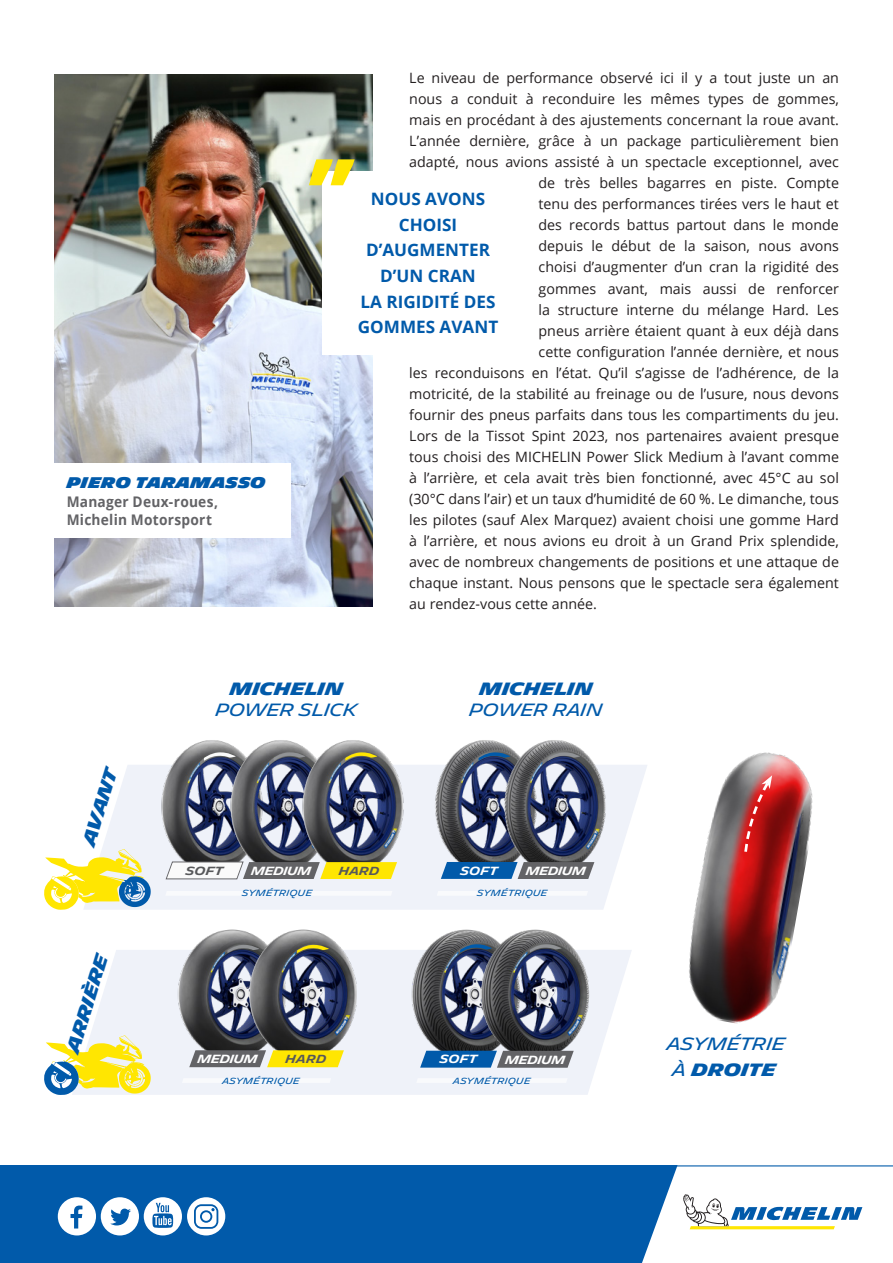
<style>
.page{position:relative;width:893px;height:1263px;background:#fff}
.page>*{position:absolute;margin:0;border:0;box-sizing:border-box;transform-origin:0 0}
.t1{font:600 97.65px "Michelin";color:#ffe601}
.t2{font:700 17.85px "Michelin";color:#015aaa}
.t3{font:17.25px/20.7px "Michelin";letter-spacing:-.025em;color:#015aaa;text-align:center}
.t4{font:700 17.25px "Michelin";color:#015aaa}
.t5{font:700 17.1px/25.5px "Open Sans";color:#015aaa;text-align:center}
.t6{font:900 15px "Michelin";letter-spacing:.005em;color:#015aaa}
.t7{font:700 14.55px/18.1px "Open Sans";letter-spacing:.015em;color:#636366;scale:.94 1}
.t8{font:14.25px "Open Sans";color:#231f20}
.t9{font:600 11.4px "Michelin";letter-spacing:-.04em;color:#fff}
.t10{font:600 11.4px "Michelin";letter-spacing:.01em;color:#57585a}
.t11{font:8.7px "Michelin";letter-spacing:.015em;color:#015aaa}
.s1{font-weight:700}
.s2{font-weight:400}
</style>
<div class="page">
<div style="left:0;top:1165px;width:893px;height:98px;background:#015aaa"></div>
<svg style="left:58px;top:1197px;width:124px;height:38px"></svg>
<svg style="left:642px;top:1165px;width:251px;height:98px;background:#dde7ed"></svg>
<div style="left:187px;top:1197px;width:38px;height:38px;background:#fff;border-radius:50%"></div>
<svg style="left:194px;top:1204px;width:24px;height:25px"></svg>
<svg style="left:90px;top:950px;width:542px;height:145px;fill:#eff2f9"></svg>
<svg style="left:102px;top:765px;width:545px;height:145px;fill:#eff2f9"></svg>
<img style="left:54px;top:74px;width:319px;height:533px">
<div style="left:322px;top:171px;width:217px;height:183px;background:#fff"></div>
<svg style="left:165px;top:891px;width:227px;height:5px"></svg>
<svg style="left:437px;top:891px;width:151px;height:5px"></svg>
<svg style="left:416px;top:1078px;width:152px;height:5px"></svg>
<svg style="left:182px;top:1078px;width:149px;height:5px"></svg>
<svg style="left:44px;top:849px;width:107px;height:61px"></svg>
<svg style="left:44px;top:1035px;width:107px;height:60px"></svg>
<img style="left:428px;top:740px;width:55px;height:139px">
<img style="left:483px;top:740px;width:147px;height:139px">
<svg style="left:441px;top:862px;width:153px;height:17px;background:#416a90"></svg>
<svg style="left:478px;top:752px;width:32px;height:9px"></svg>
<svg style="left:548px;top:752px;width:32px;height:9px"></svg>
<img style="left:393px;top:930px;width:69px;height:138px">
<img style="left:462px;top:929px;width:147px;height:139px">
<svg style="left:420px;top:1051px;width:154px;height:17px;background:#446d93"></svg>
<svg style="left:460px;top:943px;width:32px;height:10px"></svg>
<svg style="left:530px;top:943px;width:32px;height:10px"></svg>
<img style="left:160px;top:929px;width:70px;height:138px">
<img style="left:230px;top:929px;width:147px;height:138px">
<svg style="left:227px;top:944px;width:32px;height:9px"></svg>
<svg style="left:297px;top:944px;width:32px;height:9px"></svg>
<img style="left:139px;top:740px;width:69px;height:139px">
<img style="left:208px;top:740px;width:73px;height:121px">
<img style="left:281px;top:740px;width:147px;height:139px">
<svg style="left:165px;top:861px;width:232px;height:18px"></svg>
<svg style="left:189px;top:1050px;width:155px;height:17px;background:#b4aa45"></svg>
<svg style="left:204px;top:752px;width:32px;height:9px"></svg>
<svg style="left:274px;top:752px;width:31px;height:9px"></svg>
<svg style="left:345px;top:752px;width:32px;height:9px"></svg>
<img style="left:689px;top:752px;width:124px;height:272px">
<svg style="left:743px;top:775px;width:29px;height:79px;background:#b83a3b"></svg>
<div style="left:54px;top:462px;width:243px;height:77px;background:#fff"></div>
<p class="t6" style="left:67px;top:474px;width:201px">PIERO TARAMASSO</p>
<p class="t7" style="left:67px;top:492px;width:162px">Manager Deux-roues,<br>Michelin Motorsport</p>
<p class="t8" style="left:409px;top:68px;width:431px">Le niveau de performance observé ici il y a tout juste un an</p>
<p class="t8" style="left:409px;top:89px;width:431px">nous a conduit à reconduire les mêmes types de gommes,</p>
<p class="t8" style="left:409px;top:110px;width:431px">mais en procédant à des ajustements concernant la roue avant.</p>
<p class="t8" style="left:409px;top:131px;width:431px">L’année dernière, grâce à un package particulièrement bien</p>
<p class="t8" style="left:409px;top:152px;width:431px">adapté, nous avions assisté à un spectacle exceptionnel, avec</p>
<p class="t8" style="left:539px;top:173px;width:302px">de très belles bagarres en piste. Compte</p>
<p class="t8" style="left:539px;top:194px;width:302px">tenu des performances tirées vers le haut et</p>
<p class="t8" style="left:539px;top:215px;width:302px">des records battus partout dans le monde</p>
<p class="t8" style="left:539px;top:237px;width:302px">depuis le début de la saison, nous avons</p>
<p class="t8" style="left:539px;top:258px;width:302px">choisi d’augmenter d’un cran la rigidité des</p>
<p class="t8" style="left:539px;top:279px;width:302px">gommes avant, mais aussi de renforcer</p>
<p class="t8" style="left:539px;top:300px;width:302px">la structure interne du mélange Hard. Les</p>
<p class="t8" style="left:539px;top:321px;width:302px">pneus arrière étaient quant à eux déjà dans</p>
<p class="t8" style="left:539px;top:342px;width:302px">cette configuration l’année dernière, et nous</p>
<p class="t8" style="left:409px;top:363px;width:431px">les reconduisons en l’état. Qu’il s’agisse de l’adhérence, de la</p>
<p class="t8" style="left:409px;top:384px;width:431px">motricité, de la stabilité au freinage ou de l’usure, nous devons</p>
<p class="t8" style="left:409px;top:405px;width:431px">fournir des pneus parfaits dans tous les compartiments du jeu.</p>
<p class="t8" style="left:409px;top:426px;width:431px">Lors de la Tissot Spint 2023, nos partenaires avaient presque</p>
<p class="t8" style="left:409px;top:447px;width:431px">tous choisi des MICHELIN Power Slick Medium à l’avant comme</p>
<p class="t8" style="left:409px;top:468px;width:431px">à l’arrière, et cela avait très bien fonctionné, avec 45°C au sol</p>
<p class="t8" style="left:409px;top:489px;width:431px">(30°C dans l’air) et un taux d’humidité de 60 %. Le dimanche, tous</p>
<p class="t8" style="left:409px;top:510px;width:431px">les pilotes (sauf Alex Marquez) avaient choisi une gomme Hard</p>
<p class="t8" style="left:409px;top:531px;width:431px">à l’arrière, et nous avions eu droit à un Grand Prix splendide,</p>
<p class="t8" style="left:409px;top:552px;width:431px">avec de nombreux changements de positions et une attaque de</p>
<p class="t8" style="left:409px;top:573px;width:431px">chaque instant. Nous pensons que le spectacle sera également</p>
<p class="t8" style="left:409px;top:594px;width:189px">au rendez-vous cette année.</p>
<p class="t1" style="left:291px;top:138px;width:66px">"</p>
<p class="t5" style="left:358px;top:186px;width:142px">NOUS AVONS<br>CHOISI<br>D’AUGMENTER<br>D’UN CRAN<br>LA RIGIDITÉ DES<br>GOMMES AVANT</p>
<p class="t2" style="left:78px;top:842px;width:82px;rotate:-73deg">AVANT</p>
<p class="t2" style="left:63px;top:1049px;width:103px;rotate:-73deg">ARRIÈRE</p>
<p class="t3" style="left:216px;top:679px;width:144px"><span class="s1">MICHELIN<br></span>POWER SLICK</p>
<p class="t10" style="left:186px;top:864px;width:39px">SOFT</p>
<p class="t9" style="left:251px;top:864px;width:62px">MEDIUM</p>
<p class="t10" style="left:339px;top:864px;width:42px">HARD</p>
<p class="t3" style="left:469px;top:679px;width:135px"><span class="s1">MICHELIN<br></span>POWER RAIN</p>
<p class="t9" style="left:460px;top:864px;width:39px">SOFT</p>
<p class="t9" style="left:526px;top:864px;width:62px">MEDIUM</p>
<p class="t11" style="left:242px;top:888px;width:72px">SYMÉTRIQUE</p>
<p class="t11" style="left:477px;top:888px;width:72px">SYMÉTRIQUE</p>
<p class="t9" style="left:197px;top:1052px;width:62px">MEDIUM</p>
<p class="t9" style="left:440px;top:1053px;width:39px">SOFT</p>
<p class="t9" style="left:505px;top:1053px;width:62px">MEDIUM</p>
<p class="t10" style="left:286px;top:1052px;width:42px">HARD</p>
<p class="t11" style="left:222px;top:1075px;width:79px">ASYMÉTRIQUE</p>
<p class="t11" style="left:453px;top:1075px;width:79px">ASYMÉTRIQUE</p>
<p class="t3" style="left:667px;top:1034px;width:120px">ASYMÉTRIE</p>
<p class="t4" style="left:672px;top:1060px;width:105px"><span class="s2">À</span> DROITE</p>
</div>
